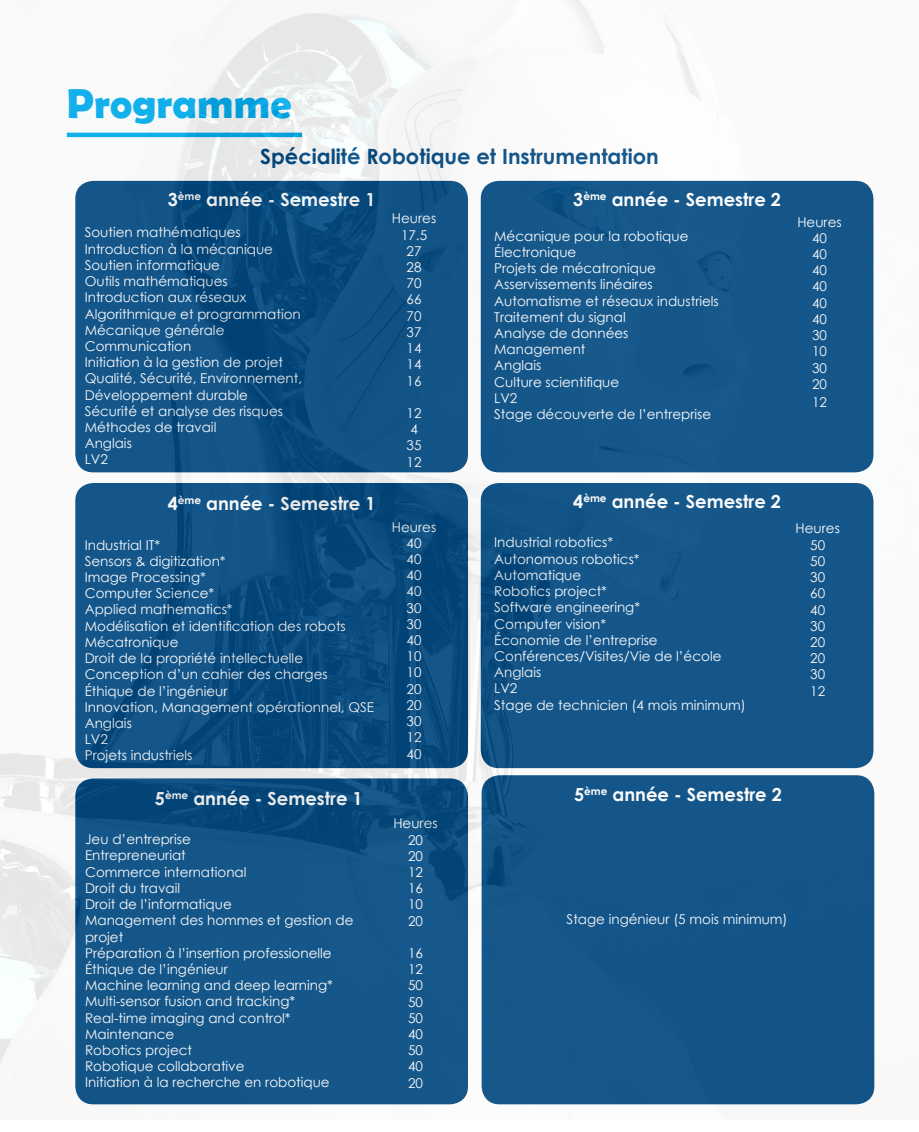
<style>
.page{position:relative;width:919px;height:1132px;background:#fff}
.page>*{position:absolute;margin:0;border:0;box-sizing:border-box;transform-origin:0 0}
.t1{font:700 42px "Berlin Sans FB Demi";color:#00aeef}
.t2{font:700 21px "Century Gothic";color:#014982}
.t3{font:700 18px "Century Gothic";color:#fff}
.t4{font:13.5px/16.2px "Century Gothic";color:#fff}
</style>
<div class="page">
<img style="left:0;top:0;width:875px;height:1105px">
<h1 class="t1" style="left:67px;top:79px;width:226px">Programme</h1>
<h2 class="t2" style="left:260px;top:140px;width:400px">Spécialité Robotique et Instrumentation</h2>
<h3 class="t3" style="left:168px;top:186px;width:209px">3<sup>ème</sup> année - Semestre 1</h3>
<p class="t4" style="left:85px;top:224px;width:219px">Soutien mathématiques<br>Introduction à la mécanique<br>Soutien informatique<br>Outils mathématiques<br>Introduction aux réseaux<br>Algorithmique et programmation<br>Mécanique générale<br>Communication<br>Initiation à la gestion de projet<br>Qualité, Sécurité, Environnement,<br>Développement durable<br>Sécurité et analyse des risques<br>Méthodes de travail<br>Anglais<br>LV2</p>
<p class="t4" style="left:392px;top:210px;width:46px;text-align:center">Heures<br>17.5<br>27<br>28<br>70<br>66<br>70<br>37<br>14<br>14<br>16</p>
<p class="t4" style="left:406px;top:404px;width:16px">12<br>4<br>35<br>12</p>
<h3 class="t3" style="left:573px;top:186px;width:209px">3<sup>ème</sup> année - Semestre 2</h3>
<p class="t4" style="left:494px;top:227px;width:226px">Mécanique pour la robotique<br>Électronique<br>Projets de mécatronique<br>Asservissements linéaires<br>Automatisme et réseaux industriels<br>Traitement du signal<br>Analyse de données<br>Management<br>Anglais<br>Culture scientifique<br>LV2<br>Stage découverte de l’entreprise</p>
<h3 class="t3" style="left:168px;top:489px;width:209px">4<sup>ème</sup> année - Semestre 1</h3>
<h3 class="t3" style="left:573px;top:487px;width:209px">4<sup>ème</sup> année - Semestre 2</h3>
<p class="t4" style="left:85px;top:536px;width:291px">Industrial IT*<br>Sensors &amp; digitization*<br>Image Processing*<br>Computer Science*<br>Applied mathematics*<br>Modélisation et identification des robots<br>Mécatronique<br>Droit de la propriété intellectuelle<br>Conception d’un cahier des charges<br>Éthique de l’ingénieur<br>Innovation, Management opérationnel, QSE<br>Anglais<br>LV2<br>Projets industriels</p>
<p class="t4" style="left:392px;top:518px;width:46px;text-align:center">Heures<br>40<br>40<br>40<br>40<br>30<br>30<br>40<br>10<br>10<br>20<br>20<br>30<br>12<br>40</p>
<p class="t4" style="left:494px;top:534px;width:253px">Industrial robotics*<br>Autonomous robotics*<br>Automatique<br>Robotics project*<br>Software engineering*<br>Computer vision*<br>Économie de l’entreprise<br>Conférences/Visites/Vie de l’école<br>Anglais<br>LV2<br>Stage de technicien (4 mois minimum)</p>
<h3 class="t3" style="left:155px;top:784px;width:209px">5<sup>ème</sup> année - Semestre 1</h3>
<h3 class="t3" style="left:574px;top:780px;width:209px">5<sup>ème</sup> année - Semestre 2</h3>
<p class="t4" style="left:85px;top:830px;width:270px">Jeu d’entreprise<br>Entrepreneuriat<br>Commerce international<br>Droit du travail<br>Droit de l’informatique<br>Management des hommes et gestion de projet<br>Préparation à l’insertion professionelle<br>Éthique de l’ingénieur<br>Machine learning and deep learning*<br>Multi-sensor fusion and tracking*<br>Real-time imaging and control*<br>Maintenance<br>Robotics project<br>Robotique collaborative<br>Initiation à la recherche en robotique</p>
<p class="t4" style="left:393px;top:814px;width:46px;text-align:center">Heures<br>20<br>20<br>12<br>16<br>10<br>20</p>
<p class="t4" style="left:408px;top:944px;width:16px;text-align:justify">16<br>12<br>50<br>50<br>50<br>40<br>50<br>40<br>20</p>
<p class="t4" style="left:566px;top:910px;width:222px">Stage ingénieur (5 mois minimum)</p>
<p class="t4" style="left:797px;top:213px;width:46px;text-align:center">Heures<br>40<br>40<br>40<br>40<br>40<br>40<br>30<br>10<br>30<br>20</p>
<p class="t4" style="left:812px;top:393px;width:16px">12</p>
<p class="t4" style="left:795px;top:520px;width:46px;text-align:center">Heures<br>50<br>50<br>30<br>60<br>40<br>30<br>20<br>20<br>30<br>12</p>
</div>
